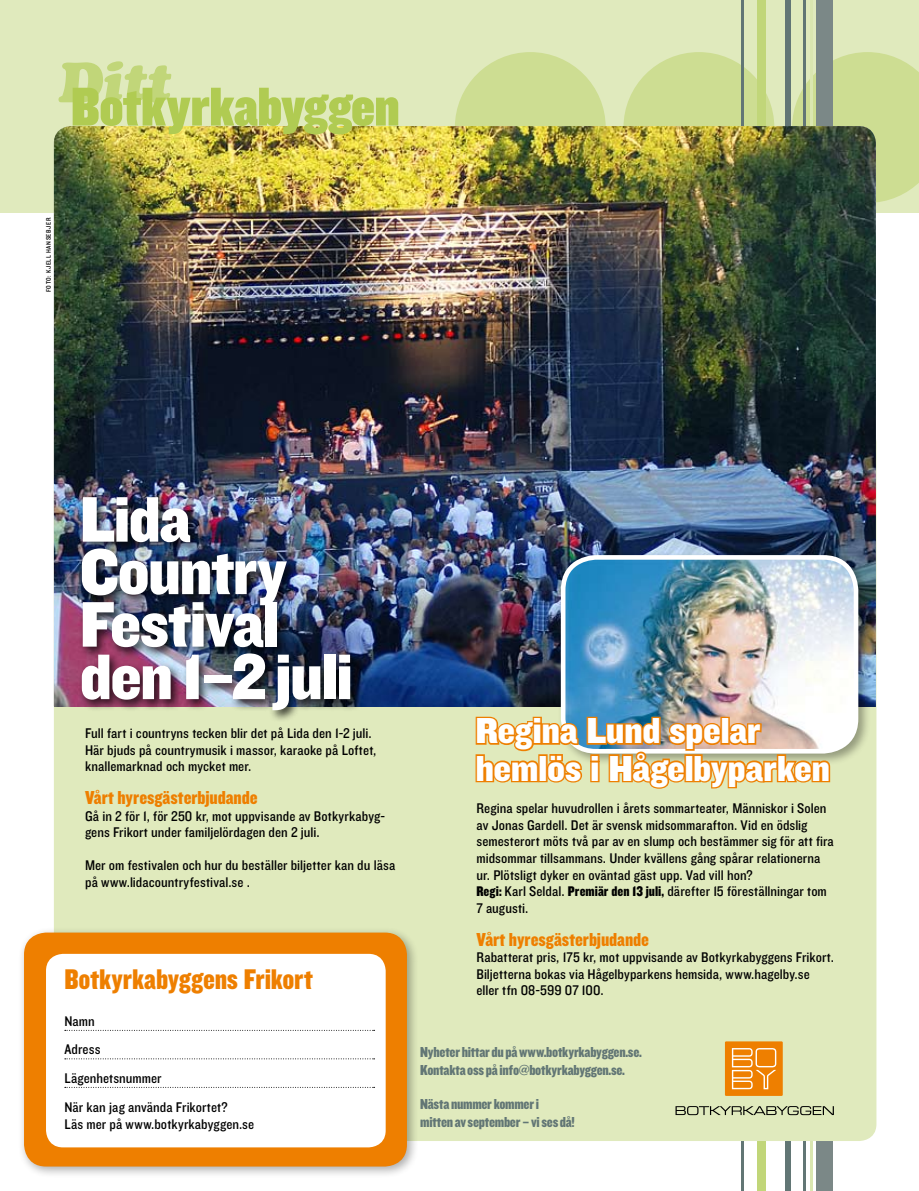
<style>
.page{position:relative;width:919px;height:1191px;background:#fff}
.page>*{position:absolute;margin:0;border:0;box-sizing:border-box;transform-origin:0 0}
.t1{font:66.75px/52.5px "Knockout HTF71 Full Middlewt";letter-spacing:-.025em;color:#fff}
.t2{font:37.5px/37.5px "Knockout HTF71 Full Middlewt";letter-spacing:-.01em;color:#fff}
.t3{font:29.55px "Knockout HTF70 Full Welterwt";letter-spacing:-.01em;color:#ee7f00}
.t4{font:19.5px "Knockout HTF70 Full Welterwt";letter-spacing:-.005em;color:#ee7f00}
.t5{font:15px/18px "Knockout HTF70 Full Welterwt";letter-spacing:-.015em;color:#627675}
.t6{font:14.55px/16.5px "Knockout HTF30 Junior Welterwt";color:#000}
.t7{font:6.75px "Knockout HTF30 Junior Welterwt";letter-spacing:.09em;color:#000}
.s1{font-family:"Knockout HTF70 Full Welterwt"}
</style>
<div class="page">
<div style="left:0;top:0;width:918px;height:213px;background:#e0eabd"></div>
<svg style="left:792px;top:52px;width:126px;height:151px;background:#cede97"></svg>
<div style="left:623px;top:52px;width:151px;height:151px;background:#cddd92;border-radius:50%"></div>
<div style="left:455px;top:52px;width:150px;height:151px;background:#cddd92;border-radius:50%"></div>
<div style="left:816px;top:0;width:17px;height:1191px;background:#7b8887"></div>
<div style="left:757px;top:0;width:8px;height:1191px;background:#c1d679"></div>
<hr style="left:803px;top:0;width:2px;height:1191px;background:#627675">
<div style="left:784px;top:0;width:6px;height:1191px;background:#627675"></div>
<hr style="left:810px;top:0;width:3px;height:1191px;background:#dae6b0">
<hr style="left:741px;top:0;width:2px;height:1191px;background:#627675">
<div style="left:54px;top:425px;width:822px;height:716px;background:#e0eabd;border-radius:17px"></div>
<svg style="left:675px;top:1106px;width:158px;height:9px"></svg>
<div style="left:724px;top:1041px;width:58px;height:55px;background:#ee7f00"></div>
<svg style="left:731px;top:1048px;width:45px;height:41px"></svg>
<div style="left:18px;top:926px;width:400px;height:252px;background:#000;opacity:.33"></div>
<div style="left:25px;top:933px;width:381px;height:232px;background:#ee7f00;border-radius:21px"></div>
<div style="left:24px;top:932px;width:383px;height:234px;border:2px solid #ee7f00;border-radius:21px"></div>
<div style="left:46px;top:954px;width:339px;height:193px;background:#fff;border-radius:17px"></div>
<svg style="left:65px;top:1030px;width:309px;height:1px"></svg>
<svg style="left:65px;top:1058px;width:309px;height:1px"></svg>
<svg style="left:65px;top:1087px;width:309px;height:1px"></svg>
<img style="left:54px;top:126px;width:821px;height:581px">
<svg style="left:58px;top:61px;width:340px;height:73px"></svg>
<div style="left:556px;top:551px;width:314px;height:215px;background:#000;opacity:.34"></div>
<img style="left:563px;top:557px;width:292px;height:194px">
<div style="left:560px;top:555px;width:298px;height:198px;border:5px solid #fff;border-radius:33px"></div>
<div style="left:78px;top:493px;width:284px;height:229px;background:#000;opacity:.75"></div>
<svg style="left:475px;top:707px;width:356px;height:82px"></svg>
<p class="t7" style="left:45px;top:292px;width:76px;rotate:-90deg">Foto: Kjell Hansebjer</p>
<h1 class="t1" style="left:80px;top:495px;width:275px">Lida<br>Country<br>Festival den 1–2 juli</h1>
<p class="t6" style="left:85px;top:725px;width:293px">Full fart i countryns tecken blir det på Lida den 1-2 juli.<br>Här bjuds på countrymusik i massor, karaoke på Loftet, knallemarknad och mycket mer.</p>
<h3 class="t4" style="left:85px;top:787px;width:174px">Vårt hyresgästerbjudande</h3>
<p class="t6" style="left:85px;top:808px;width:301px">Gå in 2 för 1, för 250 kr, mot uppvisande av Botkyrkabyg&shy;gens Frikort under familjelördagen den 2 juli.</p>
<p class="t6" style="left:85px;top:857px;width:312px">Mer om festivalen och hur du beställer biljetter kan du läsa på www.lidacountryfestival.se .</p>
<h3 class="t3" style="left:64px;top:963px;width:250px">Botkyrkabyggens Frikort</h3>
<p class="t6" style="left:64px;top:1007px;width:165px;line-height:28.8px">Namn<br>Adress<br>Lägenhetsnummer<br>När kan jag använda Frikortet?</p>
<p class="t6" style="left:64px;top:1116px;width:191px">Läs mer på www.botkyrkabyggen.se</p>
<h2 class="t2" style="left:475px;top:713px;width:356px">Regina Lund spelar hemlös i Hågelbyparken</h2>
<p class="t6" style="left:476px;top:801px;width:359px">Regina spelar huvudrollen i årets sommarteater, Människor i Solen av Jonas Gardell. Det är svensk midsommarafton. Vid en ödslig semesterort möts två par av en slump och bestämmer sig för att fira midsommar tillsammans. Under kvällens gång spårar relationerna ur. Plötsligt dyker en oväntad gäst upp. Vad vill hon?<br><span class="s1">Regi:</span> Karl Seldal. <span class="s1">Premiär den 13 juli,</span> därefter 15 föreställningar tom 7 augusti.</p>
<h3 class="t4" style="left:476px;top:928px;width:174px">Vårt hyresgästerbjudande</h3>
<p class="t6" style="left:476px;top:949px;width:359px">Rabatterat pris, 175 kr, mot uppvisande av Botkyrkabyggens Frikort.<br>Biljetterna bokas via Hågelbyparkens hemsida, www.hagelby.se eller tfn 08-599 07 100.</p>
<p class="t5" style="left:420px;top:1043px;width:223px">Nyheter hittar du på www.botkyrkabyggen.se.<br>Kontakta oss på info@botkyrkabyggen.se.</p>
<p class="t5" style="left:420px;top:1096px;width:156px">Nästa nummer kommer i mitten av september – vi ses då!</p>
</div>
